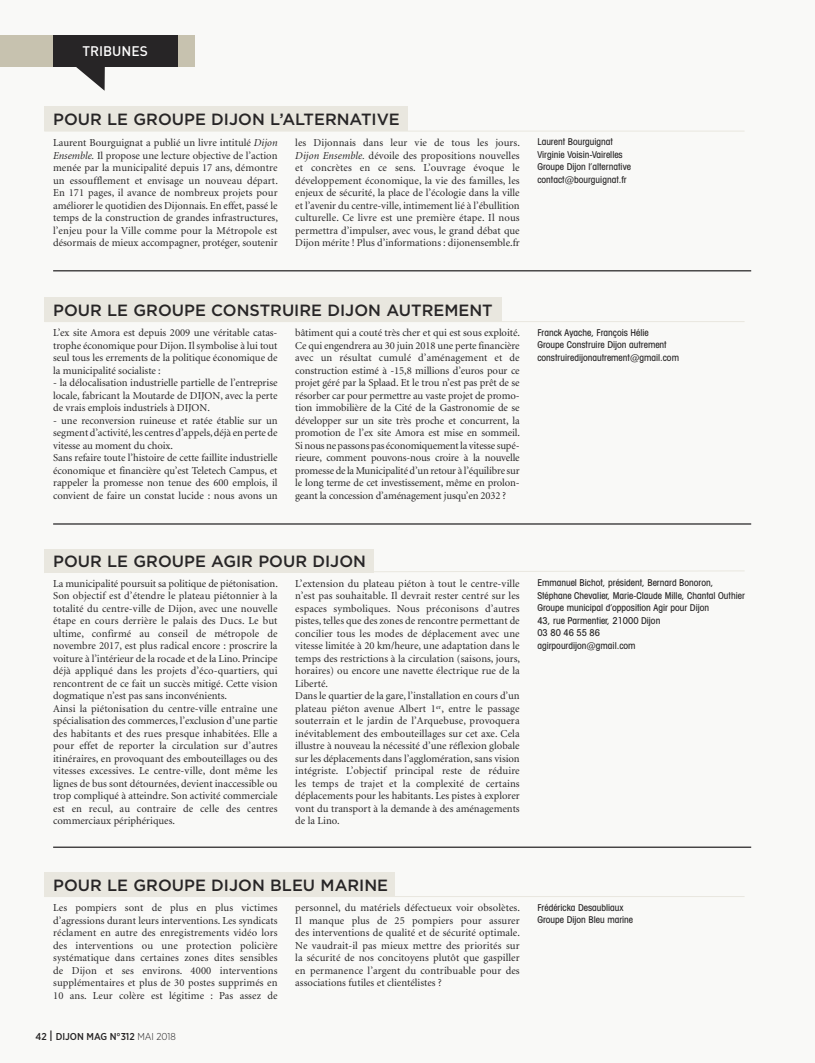
<style>
.page{position:relative;width:815px;height:1063px;background:#f9f9f7}
.page>*{position:absolute;margin:0;border:0;box-sizing:border-box;transform-origin:0 0}
.t1{font:500 16.25px "Gotham";color:#272526}
.t2{font:500 13.75px "DIN";color:#fff}
.t3{font:10.62px/12.5px "Minion";color:#272526;text-align:justify}
.t4{font:500 10px "Gotham Narrow";color:#272526}
.t5{font:500 condensed 9.38px/12.5px "Avant Garde IT Cby BT";color:#272526}
.s1{font-style:italic}
.s2{font-weight:400;font-size:15px}
.s3{font-weight:300}
</style>
<div class="page">
<svg style="left:44px;top:570px;width:700px;height:3px"></svg>
<div style="left:44px;top:549px;width:330px;height:23px;background:#e9e7df"></div>
<div style="left:44px;top:872px;width:351px;height:25px;background:#e9e7df"></div>
<hr style="left:45px;top:896px;width:700px;height:1px;background:#e9e7df">
<div style="left:44px;top:297px;width:457px;height:25px;background:#e9e7df"></div>
<hr style="left:45px;top:321px;width:700px;height:1px;background:#e9e7df">
<div style="left:44px;top:106px;width:363px;height:25px;background:#e9e7df"></div>
<hr style="left:44px;top:131px;width:701px;height:1px;background:#e9e7df">
<div style="left:177px;top:35px;width:18px;height:32px;background:#c7c2af"></div>
<div style="left:53px;top:35px;width:124px;height:32px;background:#272526"></div>
<svg style="left:76px;top:67px;width:29px;height:24px"></svg>
<hr style="left:53px;top:270px;width:698px;height:1px;background:#272526">
<hr style="left:53px;top:523px;width:698px;height:2px;background:#272526">
<hr style="left:53px;top:847px;width:698px;height:1px;background:#272526">
<div style="left:0;top:35px;width:53px;height:32px;background:#c7c2af"></div>
<p class="t2" style="left:82px;top:43px;width:67px">TRIBUNES</p>
<h1 class="t1" style="left:53px;top:113px;width:348px">POUR LE GROUPE DIJON L’ALTERNATIVE</h1>
<p class="t3" style="left:53px;top:137px;width:226px">Laurent Bourguignat a publié un livre intitulé <span class="s1">Dijon Ensemble.</span> Il propose une lecture objective de l’action menée par la municipalité depuis 17 ans, démontre un essoufflement et envisage un nouveau départ.<br>En 171 pages, il avance de nombreux projets pour améliorer le quotidien des Dijonnais. En effet, passé le temps de la construction de grandes infrastructures, l’enjeu pour la Ville comme pour la Métropole est désormais de mieux accompagner, protéger, soutenir</p>
<p class="t3" style="left:295px;top:137px;width:226px">les Dijonnais dans leur vie de tous les jours.<br><span class="s1">Dijon Ensemble.</span> dévoile des propositions nouvelles et concrètes en ce sens. L’ouvrage évoque le développement économique, la vie des familles, les enjeux de sécurité, la place de l’écologie dans la ville et l’avenir du centre-ville, intimement lié à l’ébullition culturelle. Ce livre est une première étape. Il nous permettra d’impulser, avec vous, le grand débat que Dijon mérite ! Plus d’informations : dijonensemble.fr</p>
<p class="t5" style="left:537px;top:137px;width:95px">Laurent Bourguignat<br>Virginie Voisin-Vairelles<br>Groupe Dijon l’alternative contact@bourguignat.fr</p>
<h1 class="t1" style="left:53px;top:304px;width:441px">POUR LE GROUPE CONSTRUIRE DIJON AUTREMENT</h1>
<p class="t3" style="left:53px;top:328px;width:226px">L’ex site Amora est depuis 2009 une véritable catas&shy;trophe économique pour Dijon. Il symbolise à lui tout seul tous les errements de la politique économique de la municipalité socialiste :</p>
<p class="t3" style="left:53px;top:378px;width:226px">- la délocalisation industrielle partielle de l’entreprise locale, fabricant la Moutarde de DIJON, avec la perte de vrais emplois industriels à DIJON.</p>
<p class="t3" style="left:53px;top:415px;width:226px;text-align:left">- une reconversion ruineuse et ratée établie sur un segment d’activité,les centres d’appels,déjà en perte de vitesse au moment du choix.<br>Sans refaire toute l’histoire de cette faillite industrielle économique et financière qu’est Teletech Campus, et rappeler la promesse non tenue des 600 emplois, il convient de faire un constat lucide : nous avons un</p>
<p class="t3" style="left:295px;top:328px;width:226px">bâtiment qui a couté très cher et qui est sous exploité.<br>Ce qui engendrera au 30 juin 2018 une perte financière avec un résultat cumulé d’aménagement et de construction estimé à -15,8 millions d’euros pour ce projet géré par la Splaad. Et le trou n’est pas prêt de se résorber car pour permettre au vaste projet de promo&shy;tion immobilière de la Cité de la Gastronomie de se développer sur un site très proche et concurrent, la promotion de l’ex site Amora est mise en sommeil.<br>Sinousne passons pas économiquementla vitesse supé&shy;rieure, comment pouvons-nous croire à la nouvelle promesse de la Municipalité d’un retour à l’équilibre sur le long terme de cet investissement, même en prolon&shy;geant la concession d’aménagement jusqu’en 2032 ?</p>
<p class="t5" style="left:537px;top:327px;width:143px">Franck Ayache, François Hélie<br>Groupe Construire Dijon autrement construiredijonautrement@gmail.com</p>
<h1 class="t1" style="left:53px;top:555px;width:314px">POUR LE GROUPE AGIR POUR DIJON</h1>
<p class="t3" style="left:53px;top:578px;width:226px;text-align:left">La municipalité poursuit sa politique de piétonisation.<br>Son objectif est d’étendre le plateau piétonnier à la totalité du centre-ville de Dijon, avec une nouvelle étape en cours derrière le palais des Ducs. Le but ultime, confirmé au conseil de métropole de novembre 2017, est plus radical encore : proscrire la voiture à l’intérieur de la rocade et de la Lino. Principe déjà appliqué dans les projets d’éco-quartiers, qui rencontrent de ce fait un succès mitigé. Cette vision dogmatique n’est pas sans inconvénients.<br>Ainsi la piétonisation du centre-ville entraîne une spécialisation des commerces, l’exclusion d’une partie des habitants et des rues presque inhabitées. Elle a pour effet de reporter la circulation sur d’autres itinéraires, en provoquant des embouteillages ou des vitesses excessives. Le centre-ville, dont même les lignes de bus sont détournées, devient inaccessible ou trop compliqué à atteindre. Son activité commerciale est en recul, au contraire de celle des centres commerciaux périphériques.</p>
<p class="t3" style="left:295px;top:578px;width:226px;text-align:left">L’extension du plateau piéton à tout le centre-ville n’est pas souhaitable. Il devrait rester centré sur les espaces symboliques. Nous préconisons d’autres pistes, telles que des zones de rencontre permettant de concilier tous les modes de déplacement avec une vitesse limitée à 20 km/heure, une adaptation dans le temps des restrictions à la circulation (saisons, jours, horaires) ou encore une navette électrique rue de la Liberté.<br>Dans le quartier de la gare, l’installation en cours d’un plateau piéton avenue Albert 1<sup>er</sup>, entre le passage souterrain et le jardin de l’Arquebuse, provoquera inévitablement des embouteillages sur cet axe. Cela illustre à nouveau la nécessité d’une réflexion globale sur les déplacements dans l’agglomération, sans vision intégriste. L’objectif principal reste de réduire les temps de trajet et la complexité de certains déplacements pour les habitants. Les pistes à explorer vont du transport à la demande à des aménagements de la Lino.</p>
<p class="t5" style="left:537px;top:577px;width:209px">Emmanuel Bichot, président, Bernard Bonoron, Stéphane Chevalier, Marie-Claude Mille, Chantal Outhier Groupe municipal d’opposition Agir pour Dijon<br>43, rue Parmentier, 21000 Dijon<br>03 80 46 55 86<br>agirpourdijon@gmail.com</p>
<h1 class="t1" style="left:53px;top:879px;width:336px">POUR LE GROUPE DIJON BLEU MARINE</h1>
<p class="t3" style="left:53px;top:903px;width:226px">Les pompiers sont de plus en plus victimes d’agressions durant leurs interventions. Les syndicats réclament en autre des enregistrements vidéo lors des interventions ou une protection policière systématique dans certaines zones dites sensibles de Dijon et ses environs. 4000 interventions supplémentaires et plus de 30 postes supprimés en 10 ans. Leur colère est légitime : Pas assez de</p>
<p class="t3" style="left:295px;top:903px;width:226px">personnel, du matériels défectueux voir obsolètes.<br>Il manque plus de 25 pompiers pour assurer des interventions de qualité et de sécurité optimale.<br>Ne vaudrait-il pas mieux mettre des priorités sur la sécurité de nos concitoyens plutôt que gaspiller en permanence l’argent du contribuable pour des associations futiles et clientélistes ?</p>
<p class="t5" style="left:537px;top:902px;width:97px">Frédéricka Desaubliaux<br>Groupe Dijon Bleu marine</p>
<p class="t4" style="left:35px;top:1033px;width:142px">42 <span class="s2">I</span> DIJON MAG N°312 <span class="s3">MAI 2018</span></p>
</div>
